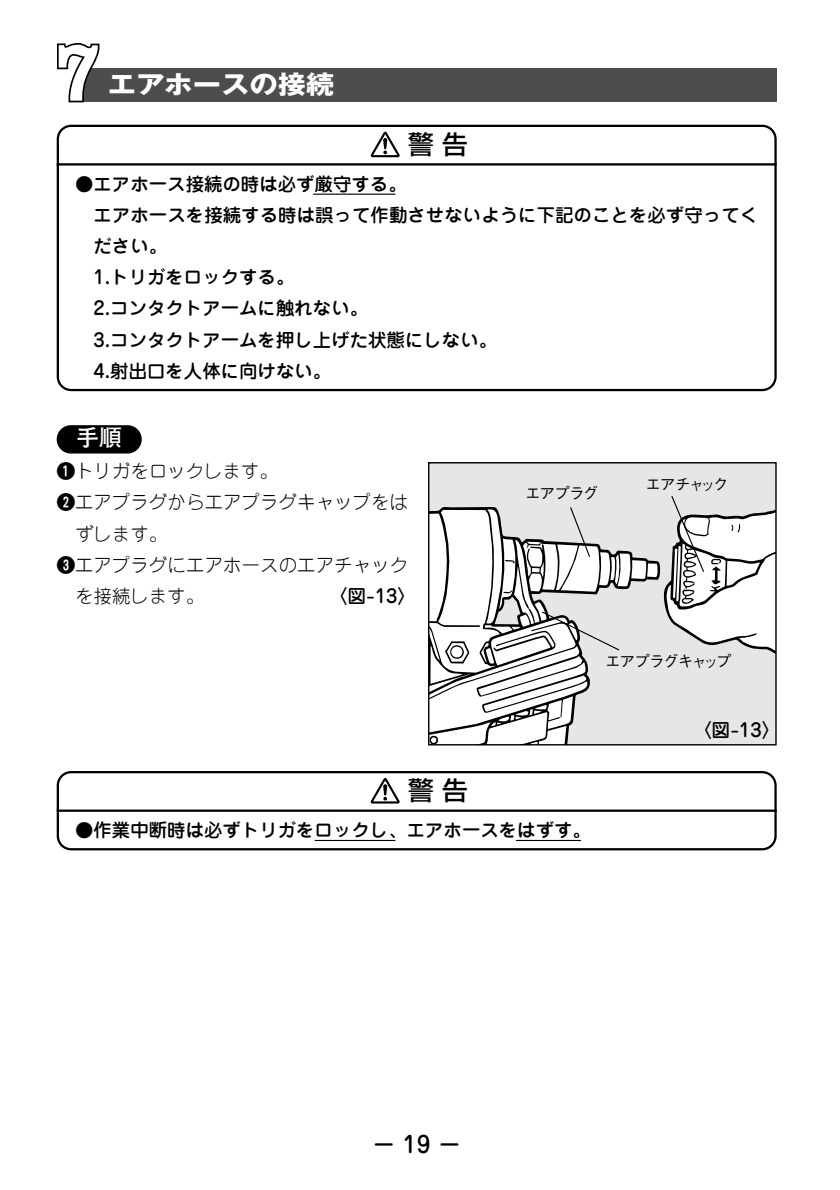
<style>
.page{position:relative;width:840px;height:1190px;background:#fff}
.page>*{position:absolute;margin:0;border:0;box-sizing:border-box;transform-origin:0 0}
.t1{font:700 25.6px "Gothic MB101";color:#fff;scale:1.11 1}
.t2{font:500 25.6px "Shin Go";color:#000}
.t3{font:500 22.6px "Jun 34";color:#000}
.t4{font:700 22.6px "Futo Go B101";color:#fff}
.t5{font:500 18.4px/31.2px "Jun 34";color:#000}
.t6{font:300 18.4px "Jun 101";letter-spacing:.005em;color:#000}
.t7{font:500 15.6px "Gothic BBB";letter-spacing:-.075em;color:#000}
.t8{font:500 15.6px "Gothic BBB";letter-spacing:-.095em;color:#000}
.s1{font-family:"Mdgin Hround";font-weight:400}
</style>
<div class="page">
<div style="left:82px;top:68px;width:695px;height:34px;background:#4d4d4d"></div>
<svg style="left:57px;top:43px;width:42px;height:59px"></svg>
<svg style="left:57px;top:125px;width:720px;height:266px"></svg>
<hr style="left:57px;top:163px;width:720px;height:3px;background:#000">
<svg style="left:371px;top:132px;width:29px;height:25px"></svg>
<hr style="left:313px;top:194px;width:82px;height:1px;background:#000">
<div style="left:429px;top:463px;width:346px;height:281px;background:#e6e6e6"></div>
<svg style="left:705px;top:510px;width:70px;height:144px"></svg>
<div style="left:57px;top:425px;width:85px;height:29px;background:#000;border-radius:14px"></div>
<svg style="left:57px;top:771px;width:720px;height:79px"></svg>
<hr style="left:57px;top:810px;width:720px;height:2px;background:#000">
<svg style="left:314px;top:495px;width:391px;height:347px"></svg>
<h1 class="t1" style="left:108px;top:75px;width:206px">エアホースの接続</h1>
<h1 class="t2" style="left:408px;top:135px;width:61px">警告</h1>
<p class="t5" style="left:94px;top:170px;width:666px;text-indent:-18px">●エアホース接続の時は必ず厳守する。<br>エアホースを接続する時は誤って作動させないように下記のことを必ず守ってください。<br>1.トリガをロックする。<br>2.コンタクトアームに触れない。<br>3.コンタクトアームを押し上げた状態にしない。<br>4.射出口を人体に向けない。</p>
<p class="t4" style="left:77px;top:429px;width:47px">手順</p>
<p class="t6" style="left:57px;top:464px;width:223px"><span class="s1">q</span>トリガをロックします。</p>
<p class="t6" style="left:57px;top:496px;width:353px"><span class="s1">w</span>エアプラグからエアプラグキャップをは</p>
<p class="t6" style="left:75px;top:527px;width:94px">ずします。</p>
<p class="t6" style="left:57px;top:558px;width:353px"><span class="s1">e</span>エアプラグにエアホースのエアチャック</p>
<p class="t6" style="left:75px;top:589px;width:130px">を接続します。</p>
<p class="t5" style="left:329px;top:582px;width:88px">〈図-13〉</p>
<p class="t7" style="left:525px;top:488px;width:75px">エアプラグ</p>
<p class="t7" style="left:645px;top:478px;width:84px">エアチャック</p>
<p class="t8" style="left:605px;top:655px;width:128px">エアプラグキャップ</p>
<h1 class="t2" style="left:408px;top:781px;width:61px">警告</h1>
<p class="t5" style="left:75px;top:817px;width:517px">●作業中断時は必ずトリガをロックし、エアホースをはずす。</p>
<p class="t5" style="left:694px;top:717px;width:88px">〈図-13〉</p>
<p class="t3" style="left:373px;top:1136px;width:90px">－ 19 －</p>
</div>
